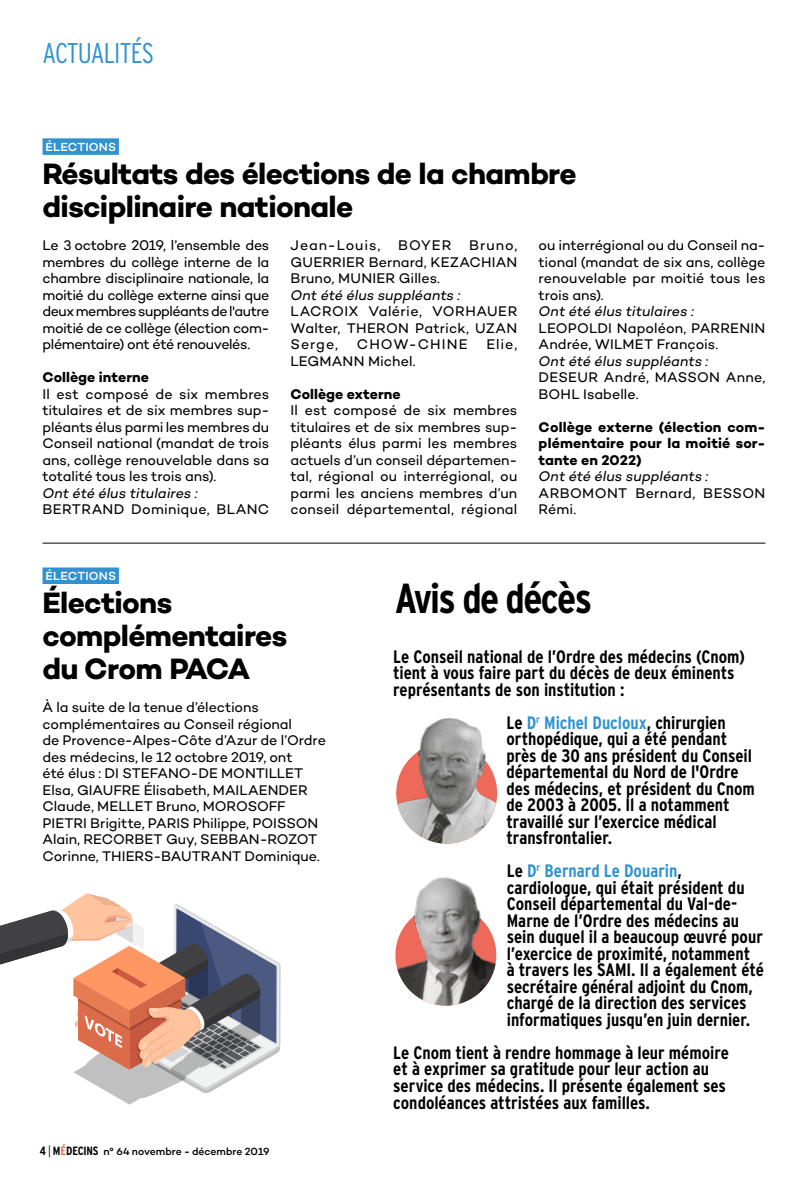
<style>
.page{position:relative;width:808px;height:1191px;background:#fff}
.page>*{position:absolute;margin:0;border:0;box-sizing:border-box;transform-origin:0 0}
.t1{font:700 condensed 42px "Interstate";letter-spacing:-.04em;color:#000}
.t2{font:700 30px/33px "Campton";letter-spacing:-.025em;color:#000}
.t3{font:300 condensed 28.5px "Interstate";letter-spacing:-.03em;color:#3192d0}
.t4{font:700 condensed 18px/16.5px "Interstate";color:#000}
.t5{font:14.25px/16.5px "Campton";color:#000;text-align:justify}
.t6{font:italic 14.25px "Campton";color:#000}
.t7{font:700 14.25px/16.5px "Campton";letter-spacing:.005em;color:#000;text-align:justify}
.t8{font:14.25px/16.5px "Campton";letter-spacing:.025em;color:#000}
.t9{font:14.25px "Campton";letter-spacing:.02em;color:#000}
.t10{font:14.25px "Campton";letter-spacing:.07em;color:#000}
.t11{font:500 12px "Campton";letter-spacing:.015em;color:#fff}
.t12{font:500 10.5px "Campton";color:#000}
.s1{font-family:"Interstate";font-weight:700;font-stretch:condensed;font-size:12px}
.s2{font-family:"Interstate";font-weight:300;font-stretch:condensed;font-size:12px}
.s3{font-family:"Interstate";font-weight:700;font-stretch:condensed;font-size:12px;color:#ed6a5b}
.s4{color:#3192d0}
</style>
<div class="page">
<div style="left:43px;top:138px;width:76px;height:17px;background:#3192d0"></div>
<hr style="left:43px;top:543px;width:722px;height:1px;background:#000">
<div style="left:43px;top:567px;width:76px;height:17px;background:#3192d0"></div>
<svg style="left:0;top:893px;width:281px;height:211px"></svg>
<img style="left:396px;top:742px;width:101px;height:101px;border-radius:50px">
<img style="left:403px;top:718px;width:88px;height:50px">
<img style="left:395px;top:936px;width:102px;height:70px">
<img style="left:399px;top:877px;width:94px;height:59px">
<h3 class="t3" style="left:43px;top:37px;width:113px">ACTUALITÉS</h3>
<p class="t11" style="left:45px;top:139px;width:72px">ÉLECTIONS</p>
<h2 class="t2" style="left:43px;top:157px;width:536px">Résultats des élections de la chambre disciplinaire nationale</h2>
<p class="t5" style="left:43px;top:237px;width:228px">Le 3 octobre 2019, l’ensemble des membres du collège interne de la chambre disciplinaire nationale, la moitié du collège externe ainsi que deux membres suppléants de l'autre moitié de ce collège (élection com&shy;plémentaire) ont été renouvelés.</p>
<p class="t7" style="left:43px;top:369px;width:108px">Collège interne</p>
<p class="t5" style="left:43px;top:385px;width:228px">Il est composé de six membres titulaires et de six membres sup&shy;pléants élus parmi les membres du Conseil national (mandat de trois ans, collège renouvelable dans sa totalité tous les trois ans).</p>
<p class="t6" style="left:43px;top:484px;width:157px">Ont été élus titulaires :</p>
<p class="t9" style="left:43px;top:500px;width:228px">BERTRAND Dominique, BLANC</p>
<p class="t5" style="left:291px;top:237px;width:228px">Jean-Louis, BOYER Bruno, GUERRIER Bernard, KEZACHIAN Bruno, MUNIER Gilles.</p>
<p class="t6" style="left:291px;top:286px;width:171px">Ont été élus suppléants :</p>
<p class="t5" style="left:291px;top:303px;width:228px">LACROIX Valérie, VORHAUER Walter, THERON Patrick, UZAN Serge,</p>
<p class="t10" style="left:357px;top:335px;width:112px">CHOW-CHINE</p>
<p class="t5" style="left:486px;top:336px;width:32px">Elie,</p>
<p class="t5" style="left:291px;top:352px;width:126px">LEGMANN Michel.</p>
<p class="t7" style="left:291px;top:385px;width:112px">Collège externe</p>
<p class="t5" style="left:291px;top:402px;width:228px">Il est composé de six membres titulaires et de six membres sup&shy;pléants élus parmi les membres actuels d’un conseil départemen&shy;tal, régional ou interrégional, ou parmi les anciens membres d’un conseil départemental, régional</p>
<p class="t5" style="left:539px;top:237px;width:228px">ou interrégional ou du Conseil na&shy;tional (mandat de six ans, collège renouvelable par moitié tous les trois ans).</p>
<p class="t6" style="left:539px;top:302px;width:157px">Ont été élus titulaires :</p>
<p class="t5" style="left:539px;top:319px;width:228px">LEOPOLDI Napoléon, PARRENIN<br>Andrée, WILMET François.</p>
<p class="t6" style="left:539px;top:352px;width:171px">Ont été élus suppléants :</p>
<p class="t5" style="left:539px;top:369px;width:228px">DESEUR André, MASSON Anne,<br>BOHL Isabelle.</p>
<p class="t7" style="left:539px;top:418px;width:228px">Collège externe (élection com&shy;plémentaire pour la moitié sor&shy;tante en 2022)</p>
<p class="t6" style="left:539px;top:467px;width:171px">Ont été élus suppléants :</p>
<p class="t8" style="left:539px;top:484px;width:228px">ARBOMONT Bernard, BESSON<br>Rémi.</p>
<p class="t11" style="left:45px;top:568px;width:72px">ÉLECTIONS</p>
<h2 class="t2" style="left:43px;top:586px;width:246px">Élections complémentaires du Crom PACA</h2>
<p class="t5" style="left:43px;top:699px;width:285px;text-align:left">À la suite de la tenue d’élections complémentaires au Conseil régional<br>de Provence-Alpes-Côte d’Azur de l’Ordre des médecins, le 12 octobre 2019, ont<br>été élus : DI STEFANO-DE MONTILLET Elsa, GIAUFRE Élisabeth, MAILAENDER Claude, MELLET Bruno, MOROSOFF PIETRI Brigitte, PARIS Philippe, POISSON Alain, RECORBET Guy, SEBBAN-ROZOT Corinne, THIERS-BAUTRANT Dominique.</p>
<p class="t12" style="left:40px;top:1145px;width:231px"><span class="s1">4</span> <span class="s2">|</span> <span class="s1">M</span><span class="s3">É</span><span class="s1">DECINS</span> n° 64 novembre - décembre 2019</p>
<h1 class="t1" style="left:395px;top:575px;width:199px">Avis de décès</h1>
<p class="t4" style="left:393px;top:648px;width:353px">Le Conseil national de l’Ordre des médecins (Cnom) tient à vous faire part du décès de deux éminents représentants de son institution :</p>
<p class="t4" style="left:506px;top:714px;width:250px">Le <span class="s4">D</span><sup>r</sup> <span class="s4">Michel Ducloux</span>, chirurgien orthopédique, qui a été pendant près de 30 ans président du Conseil départemental du Nord de l'Ordre des médecins, et président du Cnom de 2003 à 2005. Il a notamment travaillé sur l’exercice médical transfrontalier.</p>
<p class="t4" style="left:507px;top:862px;width:259px">Le <span class="s4">D</span><sup>r</sup> <span class="s4">Bernard Le Douarin</span>, cardiologue, qui était président du Conseil départemental du Val-de-Marne de l’Ordre des médecins au sein duquel il a beaucoup œuvré pour l’exercice de proximité, notamment<br>à travers les SAMI. Il a également été secrétaire général adjoint du Cnom, chargé de la direction des services informatiques jusqu’en juin dernier.</p>
<p class="t4" style="left:393px;top:1044px;width:337px">Le Cnom tient à rendre hommage à leur mémoire et à exprimer sa gratitude pour leur action au service des médecins. Il présente également ses condoléances attristées aux familles.</p>
</div>
